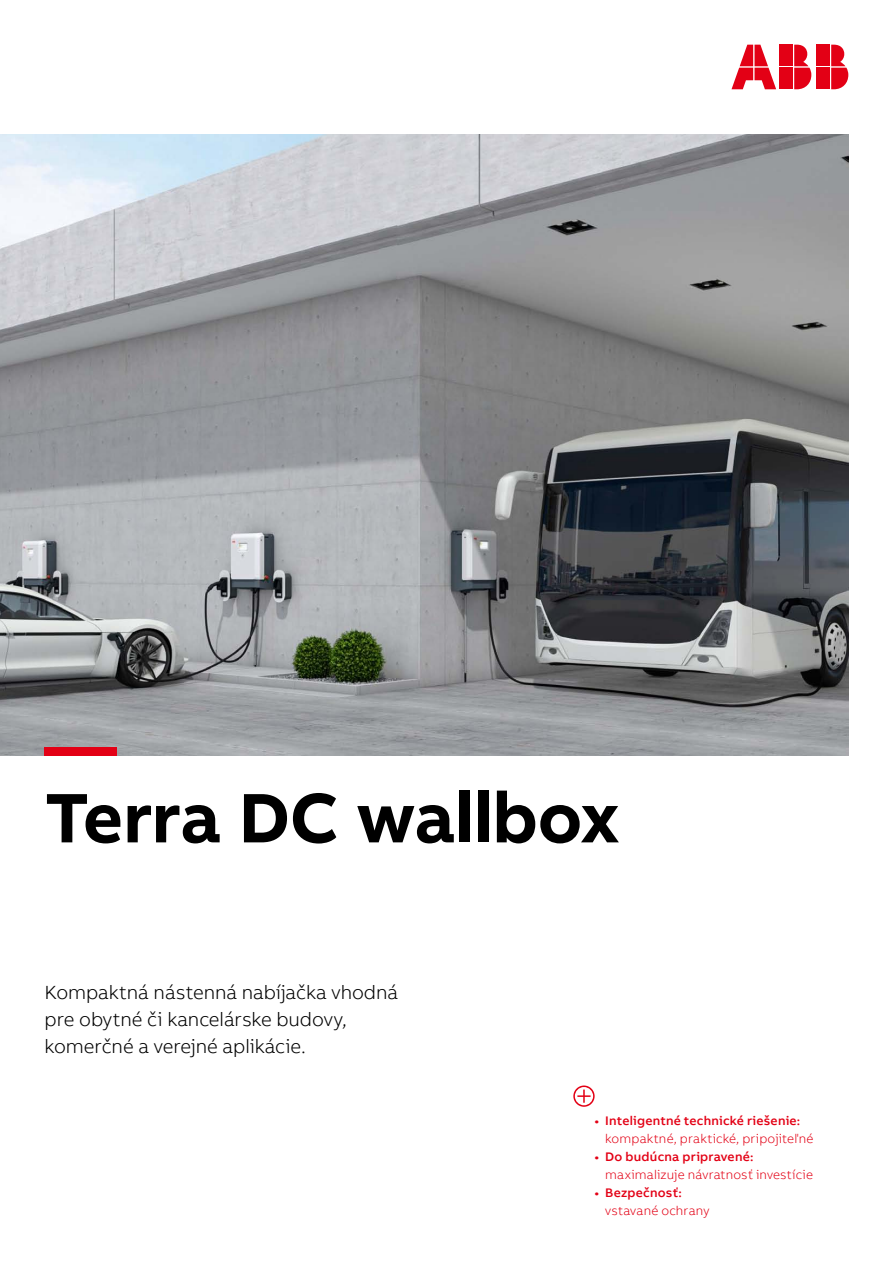
<style>
.page{position:relative;width:893px;height:1263px;background:#fff}
.page>*{position:absolute;margin:0;border:0;box-sizing:border-box;transform-origin:0 0}
.t1{font:700 72px "AB Bvoice";letter-spacing:-.01em;color:#000}
.t2{font:700 72px "AB Bvoice";color:#e30015}
.t3{font:300 19.5px/27px "AB Bvoice";letter-spacing:-.005em;color:#000}
.t4{font:300 12.75px "AB Bvoice";letter-spacing:.01em;color:#e30015}
.t5{font:500 12.75px "AB Bvoice";letter-spacing:.02em;color:#e30015}
</style>
<div class="page">
<img style="left:0;top:135px;width:848px;height:621px">
<svg style="left:573px;top:1085px;width:22px;height:22px"></svg>
<div style="left:817px;top:45px;width:13px;height:21px;background:#e30015"></div>
<div style="left:817px;top:68px;width:13px;height:21px;background:#e30015"></div>
<svg style="left:831px;top:45px;width:17px;height:44px"></svg>
<svg style="left:731px;top:45px;width:45px;height:44px"></svg>
<div style="left:780px;top:45px;width:13px;height:21px;background:#e30015"></div>
<div style="left:780px;top:68px;width:13px;height:21px;background:#e30015"></div>
<svg style="left:794px;top:45px;width:17px;height:44px"></svg>
<h1 class="t2" style="left:45px;top:700px;width:73px">—</h1>
<h1 class="t1" style="left:45px;top:772px;width:576px">Terra DC wallbox</h1>
<p class="t3" style="left:45px;top:979px;width:355px">Kompaktná nástenná nabíjačka vhodná pre obytné či kancelárske budovy, komerčné a verejné aplikácie.</p>
<p class="t5" style="left:595px;top:1112px;width:207px">• Inteligentné technické riešenie:</p>
<p class="t4" style="left:605px;top:1131px;width:210px">kompaktné, praktické, pripojiteľné</p>
<p class="t5" style="left:595px;top:1148px;width:160px">• Do budúcna pripravené:</p>
<p class="t4" style="left:605px;top:1167px;width:209px">maximalizuje návratnosť investície</p>
<p class="t5" style="left:595px;top:1184px;width:89px">• Bezpečnosť:</p>
<p class="t4" style="left:605px;top:1203px;width:106px">vstavané ochrany</p>
</div>
